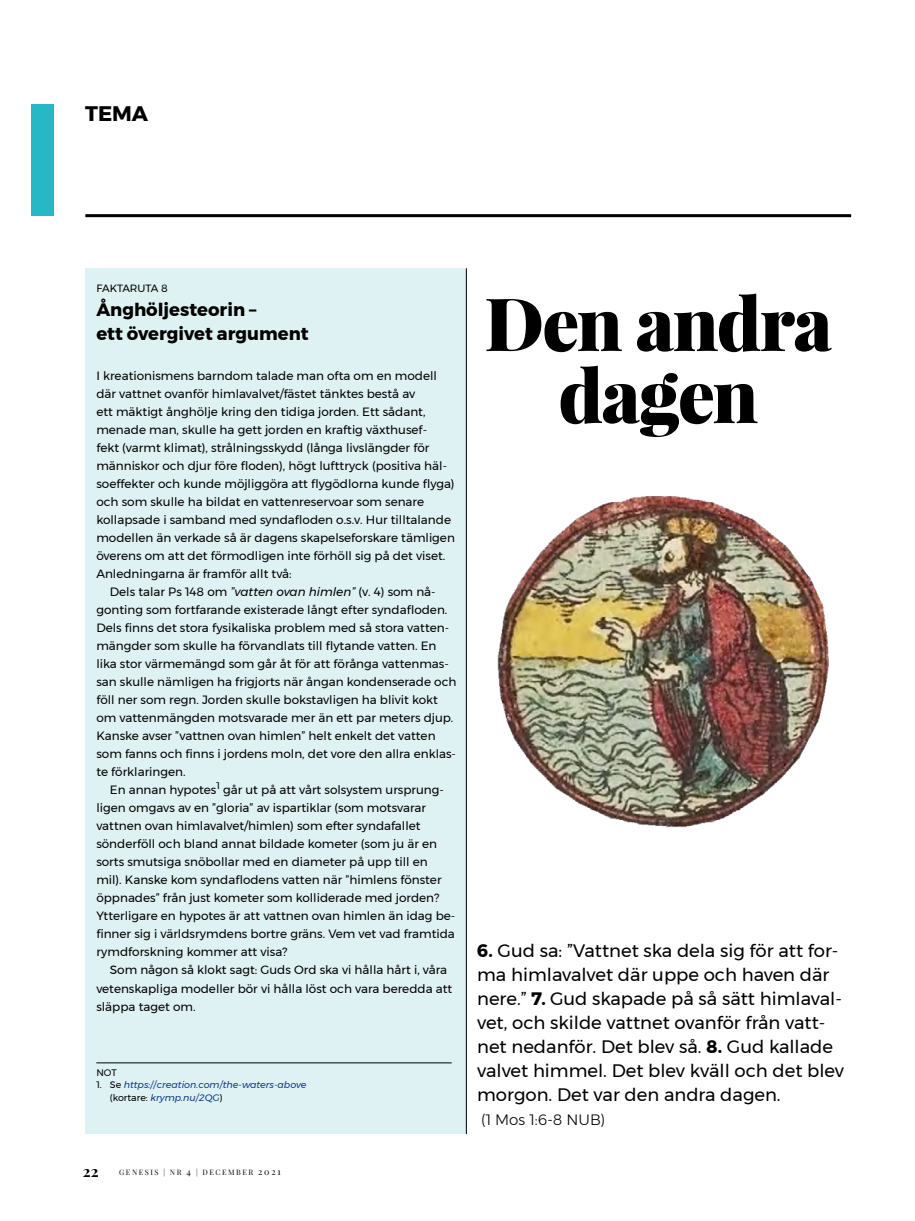
<style>
.page{position:relative;width:915px;height:1221px;background:#fff}
.page>*{position:absolute;margin:0;border:0;box-sizing:border-box;transform-origin:0 0}
.t1{font:900 73.5px/72px "Playfair Display";letter-spacing:-.025em;color:#000;text-align:center}
.t2{font:700 21px "Montserrat";color:#000}
.t3{font:18px/24px "Montserrat";color:#000}
.t4{font:700 18px/24px "Montserrat";color:#000}
.t5{font:300 15px "Montserrat";color:#000}
.t6{font:700 15px "Playfair Display";color:#000}
.t7{font:12px/18px "Montserrat";color:#000}
.t8{font:10.5px "Montserrat";color:#000}
.t9{font:9.6px "Montserrat";color:#000}
.t10{font:italic 9.45px/12.6px "Montserrat";color:#0e3b84}
.t11{font:9.45px "Montserrat";color:#000}
.t12{font:7.5px "Playfair Display";letter-spacing:.2em;color:#000}
.s1{font-style:italic}
.s2{font-style:normal;color:#000}
.s3{font-size:9px}
.s4{font-weight:700}
</style>
<div class="page">
<hr style="left:85px;top:214px;width:765px;height:3px;background:#000">
<div style="left:31px;top:104px;width:23px;height:112px;background:#27b8c5"></div>
<div style="left:85px;top:269px;width:381px;height:864px;background:#dff2f3"></div>
<hr style="left:466px;top:268px;width:1px;height:865px;background:#000">
<hr style="left:96px;top:1062px;width:355px;height:1px;background:#000">
<img style="left:497px;top:496px;width:332px;height:332px">
<h2 class="t2" style="left:85px;top:97px;width:65px">TEMA</h2>
<p class="t8" style="left:96px;top:280px;width:73px">FAKTARUTA 8</p>
<h3 class="t4" style="left:96px;top:297px;width:214px">Ånghöljesteorin –<br>ett övergivet argument</h3>
<p class="t7" style="left:96px;top:367px;width:342px">I kreationismens barndom talade man ofta om en modell</p>
<p class="t7" style="left:96px;top:385px;width:320px">där vattnet ovanför himlavalvet/fästet tänktes bestå av</p>
<p class="t7" style="left:96px;top:403px;width:330px">ett mäktigt ånghölje kring den tidiga jorden. Ett sådant,</p>
<p class="t7" style="left:96px;top:421px;width:332px">menade man, skulle ha gett jorden en kraftig växthusef-</p>
<p class="t7" style="left:96px;top:439px;width:334px">fekt (varmt klimat), strålningsskydd (långa livslängder för</p>
<p class="t7" style="left:96px;top:457px;width:352px">människor och djur före floden), högt lufttryck (positiva häl-</p>
<p class="t7" style="left:96px;top:475px;width:359px">soeffekter och kunde möjliggöra att flygödlorna kunde flyga)</p>
<p class="t7" style="left:96px;top:493px;width:329px">och som skulle ha bildat en vattenreservoar som senare</p>
<p class="t7" style="left:96px;top:511px;width:356px">kollapsade i samband med syndafloden o.s.v. Hur tilltalande</p>
<p class="t7" style="left:96px;top:529px;width:360px">modellen än verkade så är dagens skapelseforskare tämligen</p>
<p class="t7" style="left:96px;top:547px;width:350px">överens om att det förmodligen inte förhöll sig på det viset.</p>
<p class="t7" style="left:96px;top:565px;width:197px">Anledningarna är framför allt två:</p>
<p class="t7" style="left:110px;top:583px;width:327px">Dels talar Ps 148 om <span class="s1">”vatten ovan himlen”</span> (v. 4) som nå-</p>
<p class="t7" style="left:96px;top:601px;width:352px">gonting som fortfarande existerade långt efter syndafloden.</p>
<p class="t7" style="left:96px;top:619px;width:354px">Dels finns det stora fysikaliska problem med så stora vatten-</p>
<p class="t7" style="left:96px;top:637px;width:341px">mängder som skulle ha förvandlats till flytande vatten. En</p>
<p class="t7" style="left:96px;top:655px;width:354px">lika stor värmemängd som går åt för att förånga vattenmas-</p>
<p class="t7" style="left:96px;top:673px;width:361px">san skulle nämligen ha frigjorts när ångan kondenserade och</p>
<p class="t7" style="left:96px;top:691px;width:343px">föll ner som regn. Jorden skulle bokstavligen ha blivit kokt</p>
<p class="t7" style="left:96px;top:709px;width:358px">om vattenmängden motsvarade mer än ett par meters djup.</p>
<p class="t7" style="left:96px;top:727px;width:340px">Kanske avser ”vattnen ovan himlen” helt enkelt det vatten</p>
<p class="t7" style="left:96px;top:745px;width:361px">som fanns och finns i jordens moln, det vore den allra enklas-</p>
<p class="t7" style="left:96px;top:763px;width:91px">te förklaringen.</p>
<p class="t7" style="left:110px;top:781px;width:108px">En annan hypotes</p>
<p class="t9" style="left:216px;top:778px;width:5px">1</p>
<p class="t7" style="left:96px;top:781px;width:360px;text-indent:127px">går ut på att vårt solsystem ursprung&shy;ligen omgavs av en ”gloria” av ispartiklar (som motsvarar vattnen ovan himlavalvet/himlen) som efter syndafallet sönderföll och bland annat bildade kometer (som ju är en sorts smutsiga snöbollar med en diameter på upp till en mil). Kanske kom syndaflodens vatten när ”himlens fönster öppnades” från just kometer som kolliderade med jorden?<br>Ytterligare en hypotes är att vattnen ovan himlen än idag be&shy;finner sig i världsrymdens bortre gräns. Vem vet vad framtida rymdforskning kommer att visa?</p>
<p class="t7" style="left:96px;top:961px;width:357px;text-indent:14px">Som någon så klokt sagt: Guds Ord ska vi hålla hårt i, våra vetenskapliga modeller bör vi hålla löst och vara beredda att släppa taget om.</p>
<p class="t11" style="left:96px;top:1064px;width:22px">NOT</p>
<p class="t10" style="left:110px;top:1078px;width:198px;text-indent:-14px"><span class="s2">1. Se</span> https://creation.com/the-waters-above <span class="s2">(kortare:</span> krymp.nu/2QG<span class="s2">)</span></p>
<p class="t6" style="left:83px;top:1161px;width:17px">22</p>
<p class="t12" style="left:119px;top:1167px;width:163px">GENESIS | NR <span class="s3">4</span> | DECEMBER <span class="s3">2021</span></p>
<h1 class="t1" style="left:484px;top:286px;width:349px">Den andra dagen</h1>
<p class="t3" style="left:477px;top:938px;width:368px"><span class="s4">6.</span> Gud sa: ”Vattnet ska dela sig för att for&shy;ma himlavalvet där uppe och haven där nere.” <span class="s4">7.</span> Gud skapade på så sätt himlaval&shy;vet, och skilde vattnet ovanför från vatt&shy;net nedanför. Det blev så. <span class="s4">8.</span> Gud kallade valvet himmel. Det blev kväll och det blev morgon. Det var den andra dagen.</p>
<p class="t5" style="left:481px;top:1108px;width:125px">(1 Mos 1:6-8 NUB)</p>
</div>
